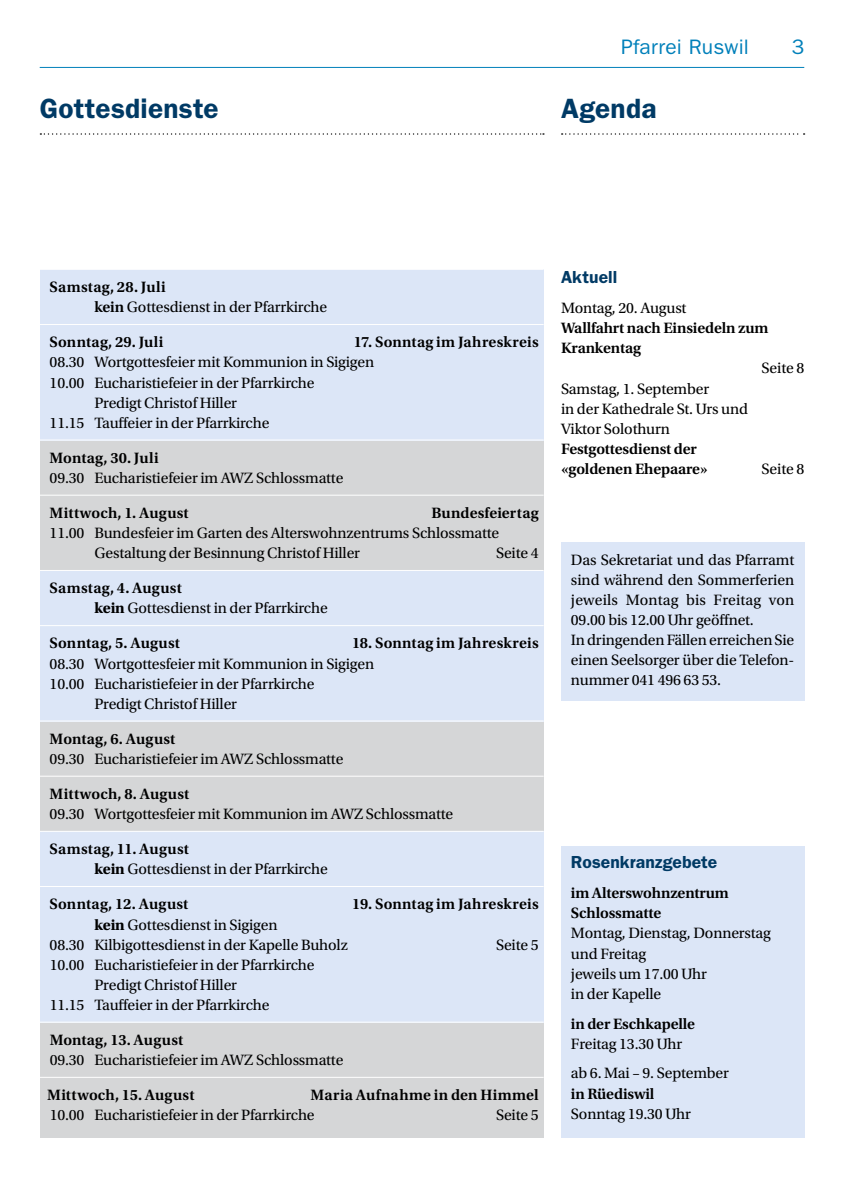
<style>
.page{position:relative;width:844px;height:1191px;background:#fff}
.page>*{position:absolute;margin:0;border:0;box-sizing:border-box;transform-origin:0 0}
.t1{font:600 28px "ITC Franklin Gothic Std";letter-spacing:.01em;color:#003a65}
.t2{font:21px "ITC Franklin Gothic Std";letter-spacing:.01em;color:#0080ba}
.t3{font:600 17.5px "ITC Franklin Gothic Std";letter-spacing:.005em;color:#003a65}
.t4{font:15.75px/20.1px "Utopia Std";letter-spacing:-.01em;color:#000}
.t5{font:600 15.75px/20.1px "Utopia Std";color:#000}
.t6{font:600 15.75px "Utopia Std";letter-spacing:.025em;color:#000}
.s1{font-weight:600}
.s2{font-weight:700}
</style>
<div class="page">
<hr style="left:40px;top:67px;width:764px;height:1px;background:#0080ba">
<div style="left:40px;top:269px;width:503px;height:868px;background:#d5d6d7"></div>
<svg style="left:40px;top:133px;width:504px;height:2px"></svg>
<svg style="left:561px;top:133px;width:243px;height:2px"></svg>
<div style="left:40px;top:269px;width:503px;height:171px;background:#dce6f7"></div>
<div style="left:40px;top:570px;width:503px;height:151px;background:#dce6f7"></div>
<div style="left:40px;top:831px;width:503px;height:191px;background:#dce6f7"></div>
<hr style="left:40px;top:269px;width:503px;height:1px;background:#fff">
<hr style="left:40px;top:324px;width:503px;height:1px;background:#fff">
<hr style="left:40px;top:439px;width:503px;height:1px;background:#fff">
<hr style="left:40px;top:495px;width:503px;height:1px;background:#fff">
<hr style="left:40px;top:570px;width:503px;height:1px;background:#fff">
<hr style="left:40px;top:625px;width:503px;height:1px;background:#fff">
<hr style="left:40px;top:720px;width:503px;height:1px;background:#fff">
<hr style="left:40px;top:775px;width:503px;height:1px;background:#fff">
<hr style="left:40px;top:831px;width:503px;height:1px;background:#fff">
<hr style="left:40px;top:886px;width:503px;height:1px;background:#fff">
<hr style="left:40px;top:1021px;width:503px;height:1px;background:#fff">
<hr style="left:40px;top:1076px;width:503px;height:1px;background:#fff">
<div style="left:561px;top:846px;width:243px;height:291px;background:#dce6f7"></div>
<div style="left:561px;top:542px;width:243px;height:158px;background:#dce6f7"></div>
<h2 class="t2" style="left:621px;top:35px;width:129px">Pfarrei Ruswil</h2>
<h2 class="t2" style="left:791px;top:35px;width:14px">3</h2>
<h1 class="t1" style="left:40px;top:92px;width:180px">Gottesdienste</h1>
<h1 class="t1" style="left:561px;top:92px;width:97px">Agenda</h1>
<p class="t4" style="left:94px;top:277px;width:234px;text-indent:-45px"><span class="s1">Samstag, 28. Juli<br>kein</span> Gottesdienst in der Pfarrkirche</p>
<p class="t5" style="left:50px;top:332px;width:115px">Sonntag, 29. Juli</p>
<p class="t5" style="left:353px;top:332px;width:186px">17. Sonntag im Jahreskreis</p>
<p class="t4" style="left:50px;top:352px;width:326px">08.30 Wortgottesfeier mit Kommunion in Sigigen</p>
<p class="t4" style="left:50px;top:373px;width:266px">10.00 Eucharistiefeier in der Pfarrkirche</p>
<p class="t4" style="left:94px;top:393px;width:144px">Predigt Christof Hiller</p>
<p class="t4" style="left:50px;top:413px;width:221px">11.15 Tauffeier in der Pfarrkirche</p>
<p class="t5" style="left:50px;top:448px;width:111px">Montag, 30. Juli</p>
<p class="t4" style="left:50px;top:468px;width:295px">09.30 Eucharistiefeier im AWZ Schlossmatte</p>
<p class="t5" style="left:50px;top:503px;width:141px">Mittwoch, 1. August</p>
<p class="t5" style="left:431px;top:503px;width:109px">Bundesfeiertag</p>
<p class="t4" style="left:94px;top:523px;width:406px;text-indent:-45px">11.00 Bundesfeier im Garten des Alterswohnzentrums Schlossmatte<br>Gestaltung der Besinnung Christof Hiller</p>
<p class="t4" style="left:496px;top:543px;width:44px">Seite 4</p>
<p class="t4" style="left:94px;top:578px;width:235px;text-indent:-45px"><span class="s1">Samstag, 4. August<br></span><span class="s2">kein</span> Gottesdienst in der Pfarrkirche</p>
<p class="t5" style="left:50px;top:633px;width:132px">Sonntag, 5. August</p>
<p class="t5" style="left:352px;top:633px;width:188px">18. Sonntag im Jahreskreis</p>
<p class="t4" style="left:50px;top:653px;width:326px">08.30 Wortgottesfeier mit Kommunion in Sigigen</p>
<p class="t4" style="left:50px;top:674px;width:266px">10.00 Eucharistiefeier in der Pfarrkirche</p>
<p class="t4" style="left:94px;top:694px;width:144px">Predigt Christof Hiller</p>
<p class="t5" style="left:50px;top:729px;width:127px">Montag, 6. August</p>
<p class="t4" style="left:50px;top:749px;width:295px">09.30 Eucharistiefeier im AWZ Schlossmatte</p>
<p class="t5" style="left:50px;top:784px;width:141px">Mittwoch, 8. August</p>
<p class="t4" style="left:50px;top:804px;width:405px">09.30 Wortgottesfeier mit Kommunion im AWZ Schlossmatte</p>
<p class="t4" style="left:94px;top:839px;width:235px;text-indent:-45px"><span class="s1">Samstag, 11. August<br></span><span class="s2">kein</span> Gottesdienst in der Pfarrkirche</p>
<p class="t5" style="left:50px;top:894px;width:140px">Sonntag, 12. August</p>
<p class="t5" style="left:352px;top:894px;width:188px">19. Sonntag im Jahreskreis</p>
<p class="t4" style="left:50px;top:914px;width:299px;text-indent:45px"><span class="s2">kein</span> Gottesdienst in Sigigen<br>08.30 Kilbigottesdienst in der Kapelle Buholz</p>
<p class="t4" style="left:496px;top:934px;width:44px">Seite 5</p>
<p class="t4" style="left:50px;top:955px;width:266px">10.00 Eucharistiefeier in der Pfarrkirche</p>
<p class="t4" style="left:94px;top:975px;width:144px">Predigt Christof Hiller</p>
<p class="t4" style="left:50px;top:995px;width:221px">11.15 Tauffeier in der Pfarrkirche</p>
<p class="t5" style="left:50px;top:1030px;width:135px">Montag, 13. August</p>
<p class="t4" style="left:50px;top:1050px;width:295px">09.30 Eucharistiefeier im AWZ Schlossmatte</p>
<p class="t5" style="left:47px;top:1085px;width:149px">Mittwoch, 15. August</p>
<p class="t6" style="left:310px;top:1086px;width:229px">Maria Aufnahme in den Himmel</p>
<p class="t4" style="left:50px;top:1105px;width:266px">10.00 Eucharistiefeier in der Pfarrkirche</p>
<p class="t4" style="left:496px;top:1105px;width:44px">Seite 5</p>
<p class="t3" style="left:561px;top:266px;width:58px">Aktuell</p>
<p class="t4" style="left:561px;top:298px;width:127px">Montag, 20. August</p>
<p class="t5" style="left:561px;top:318px;width:209px">Wallfahrt nach Einsiedeln zum<br>Krankentag</p>
<p class="t4" style="left:761px;top:358px;width:44px">Seite 8</p>
<p class="t4" style="left:561px;top:378px;width:188px">Samstag, 1. September<br>in der Kathedrale St. Urs und<br>Viktor Solothurn</p>
<p class="t5" style="left:561px;top:439px;width:148px">Festgottesdienst der «goldenen Ehepaare»</p>
<p class="t4" style="left:761px;top:459px;width:44px">Seite 8</p>
<p class="t4" style="left:570px;top:550px;width:225px">Das Sekretariat und das Pfarramt sind während den Sommerferien jeweils Montag bis Freitag von<br>09.00 bis 12.00 Uhr geöffnet.<br>In dringenden Fällen erreichen Sie einen Seelsorger über die Telefon&shy;nummer 041 496 63 53.</p>
<p class="t3" style="left:570px;top:851px;width:148px">Rosenkranzgebete</p>
<p class="t5" style="left:570px;top:883px;width:159px">im Alterswohnzentrum<br>Schlossmatte</p>
<p class="t4" style="left:570px;top:923px;width:201px">Montag, Dienstag, Donnerstag und Freitag<br>jeweils um 17.00 Uhr<br>in der Kapelle</p>
<p class="t5" style="left:570px;top:1013px;width:126px">in der Eschkapelle</p>
<p class="t4" style="left:570px;top:1029px;width:159px;line-height:29.8px">Freitag 13.30 Uhr<br>ab 6. Mai – 9. September</p>
<p class="t5" style="left:570px;top:1083px;width:85px">in Rüediswil</p>
<p class="t4" style="left:570px;top:1103px;width:122px">Sonntag 19.30 Uhr</p>
</div>
